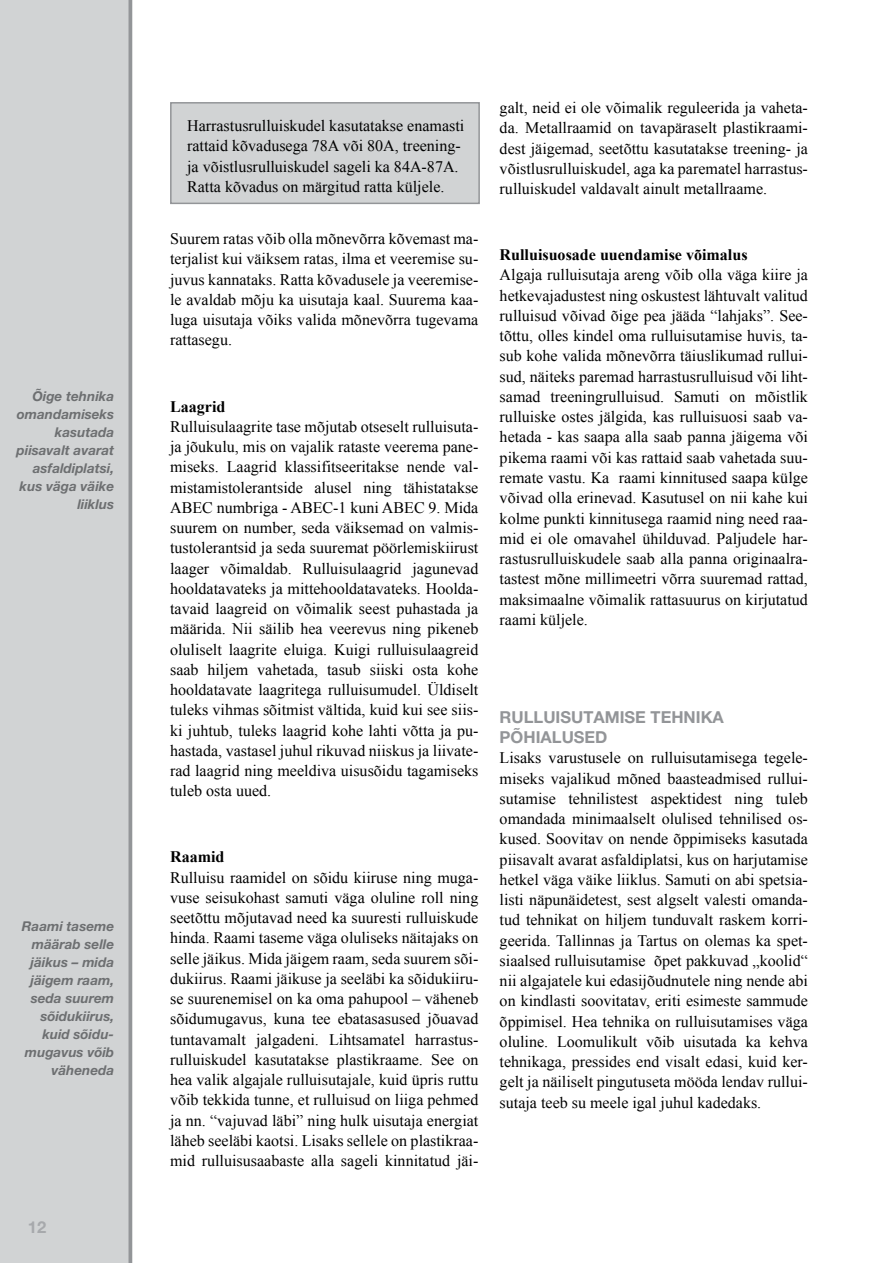
<style>
.page{position:relative;width:893px;height:1263px;background:#fff}
.page>*{position:absolute;margin:0;border:0;box-sizing:border-box;transform-origin:0 0}
.t1{font:700 16.5px/19.8px "Helvetica Neue EE";color:#939598}
.t2{font:700 16.5px "Helvetica Neue EE";color:#a7a9ac}
.t3{font:16.05px/20.2px "Times New Roman";color:#000;text-align:justify}
.t4{font:700 16.05px "Times New Roman";color:#000}
.t5{font:italic 700 13.5px/18px "Helvetica Neue EE";color:#6d6f71;text-align:right}
</style>
<div class="page">
<div style="left:0;top:0;width:132px;height:1263px;background:#d1d3d4"></div>
<div style="left:171px;top:103px;width:308px;height:100px;background:#d1d3d4"></div>
<div style="left:170px;top:102px;width:310px;height:102px;border:2px solid #939598"></div>
<p class="t5" style="left:17px;top:387px;width:99px">Õige tehnika omandamiseks kasutada piisavalt avarat asfaldiplatsi, kus väga väike liiklus</p>
<p class="t5" style="left:22px;top:917px;width:94px">Raami taseme määrab selle jäikus – mida jäigem raam, seda suurem sõidukiirus, kuid sõidu&shy;muga- vus võib väheneda</p>
<p class="t2" style="left:28px;top:1217px;width:20px">12</p>
<p class="t3" style="left:187px;top:115px;width:279px;text-align:left">Harrastusrulluiskudel kasutatakse enamasti rattaid kõvadusega 78A või 80A, treening&shy;ja võistlusrulluiskudel sageli ka 84A-87A.<br>Ratta kõvadus on märgitud ratta küljele.</p>
<p class="t3" style="left:170px;top:228px;width:310px">Suurem ratas võib olla mõnevõrra kõvemast ma&shy;terjalist kui väiksem ratas, ilma et veeremise su&shy;juvus kannataks. Ratta kõvadusele ja veeremise&shy;le avaldab mõju ka uisutaja kaal. Suurema kaa&shy;luga uisutaja võiks valida mõnevõrra tugevama rattasegu.</p>
<p class="t4" style="left:170px;top:395px;width:57px">Laagrid</p>
<p class="t3" style="left:170px;top:416px;width:310px">Rulluisulaagrite tase mõjutab otseselt rulluisuta&shy;ja jõukulu, mis on vajalik rataste veerema pane&shy;miseks. Laagrid klassifitseeritakse nende val&shy;mistamistolerantside alusel ning tähistatakse ABEC numbriga - ABEC-1 kuni ABEC 9. Mida suurem on number, seda väiksemad on valmis&shy;tustolerantsid ja seda suuremat pöörlemiskiirust laager võimaldab. Rulluisulaagrid jagunevad hooldatavateks ja mittehooldatavateks. Hoolda&shy;tavaid laagreid on võimalik seest puhastada ja määrida. Nii säilib hea veerevus ning pikeneb oluliselt laagrite eluiga. Kuigi rulluisulaagreid saab hiljem vahetada, tasub siiski osta kohe hooldatavate laagritega rulluisumudel. Üldiselt tuleks vihmas sõitmist vältida, kuid kui see siis&shy;ki juhtub, tuleks laagrid kohe lahti võtta ja pu&shy;hastada, vastasel juhul rikuvad niiskus ja liivate&shy;rad laagrid ning meeldiva uisusõidu tagamiseks tuleb osta uued.</p>
<p class="t4" style="left:170px;top:846px;width:56px">Raamid</p>
<p class="t3" style="left:170px;top:867px;width:310px">Rulluisu raamidel on sõidu kiiruse ning muga&shy;vuse seisukohast samuti väga oluline roll ning seetõttu mõjutavad need ka suuresti rulluiskude hinda. Raami taseme väga oluliseks näitajaks on selle jäikus. Mida jäigem raam, seda suurem sõi&shy;dukiirus. Raami jäikuse ja seeläbi ka sõidukiiru&shy;se suurenemisel on ka oma pahupool – väheneb sõidumugavus, kuna tee ebatasasused jõuavad tuntavamalt jalgadeni. Lihtsamatel harrastus&shy;rulluiskudel kasutatakse plastikraame. See on hea valik algajale rulluisutajale, kuid üpris ruttu võib tekkida tunne, et rulluisud on liiga pehmed ja nn. “vajuvad läbi” ning hulk uisutaja energiat läheb seeläbi kaotsi. Lisaks sellele on plastikraa&shy;mid rulluisusaabaste alla sageli kinnitatud jäi-</p>
<p class="t3" style="left:500px;top:97px;width:310px">galt, neid ei ole võimalik reguleerida ja vaheta&shy;da. Metallraamid on tavapäraselt plastikraami&shy;dest jäigemad, seetõttu kasutatakse treening- ja võistlusrulluiskudel, aga ka parematel harrastus&shy;rulluiskudel valdavalt ainult metallraame.</p>
<p class="t4" style="left:500px;top:244px;width:249px">Rulluisuosade uuendamise võimalus</p>
<p class="t3" style="left:500px;top:265px;width:310px">Algaja rulluisutaja areng võib olla väga kiire ja hetkevajadustest ning oskustest lähtuvalt valitud rulluisud võivad õige pea jääda “lahjaks”. See&shy;tõttu, olles kindel oma rulluisutamise huvis, ta&shy;sub kohe valida mõnevõrra täiuslikumad rullui&shy;sud, näiteks paremad harrastusrulluisud või liht&shy;samad treeningrulluisud. Samuti on mõistlik rulluiske ostes jälgida, kas rulluisuosi saab va&shy;hetada - kas saapa alla saab panna jäigema või pikema raami või kas rattaid saab vahetada suu&shy;remate vastu. Ka raami kinnitused saapa külge võivad olla erinevad. Kasutusel on nii kahe kui kolme punkti kinnitusega raamid ning need raa&shy;mid ei ole omavahel ühilduvad. Paljudele har&shy;rastusrulluiskudele saab alla panna originaalra&shy;tastest mõne millimeetri võrra suuremad rattad, maksimaalne võimalik rattasuurus on kirjutatud raami küljele.</p>
<p class="t1" style="left:500px;top:707px;width:226px">RULLUISUTAMISE TEHNIKA<br>PÕHIALUSED</p>
<p class="t3" style="left:500px;top:748px;width:310px">Lisaks varustusele on rulluisutamisega tegele&shy;miseks vajalikud mõned baasteadmised rullui&shy;sutamise tehnilistest aspektidest ning tuleb omandada minimaalselt olulised tehnilised os&shy;kused. Soovitav on nende õppimiseks kasutada piisavalt avarat asfaldiplatsi, kus on harjutamise hetkel väga väike liiklus. Samuti on abi spetsia&shy;listi näpunäidetest, sest algselt valesti omanda&shy;tud tehnikat on hiljem tunduvalt raskem korri&shy;geerida. Tallinnas ja Tartus on olemas ka spet&shy;siaalsed rulluisutamise õpet pakkuvad „koolid“ nii algajatele kui edasijõudnutele ning nende abi on kindlasti soovitatav, eriti esimeste sammude õppimisel. Hea tehnika on rulluisutamises väga oluline. Loomulikult võib uisutada ka kehva tehnikaga, pressides end visalt edasi, kuid ker&shy;gelt ja näiliselt pingutuseta mööda lendav rullui&shy;sutaja teeb su meele igal juhul kadedaks.</p>
</div>
